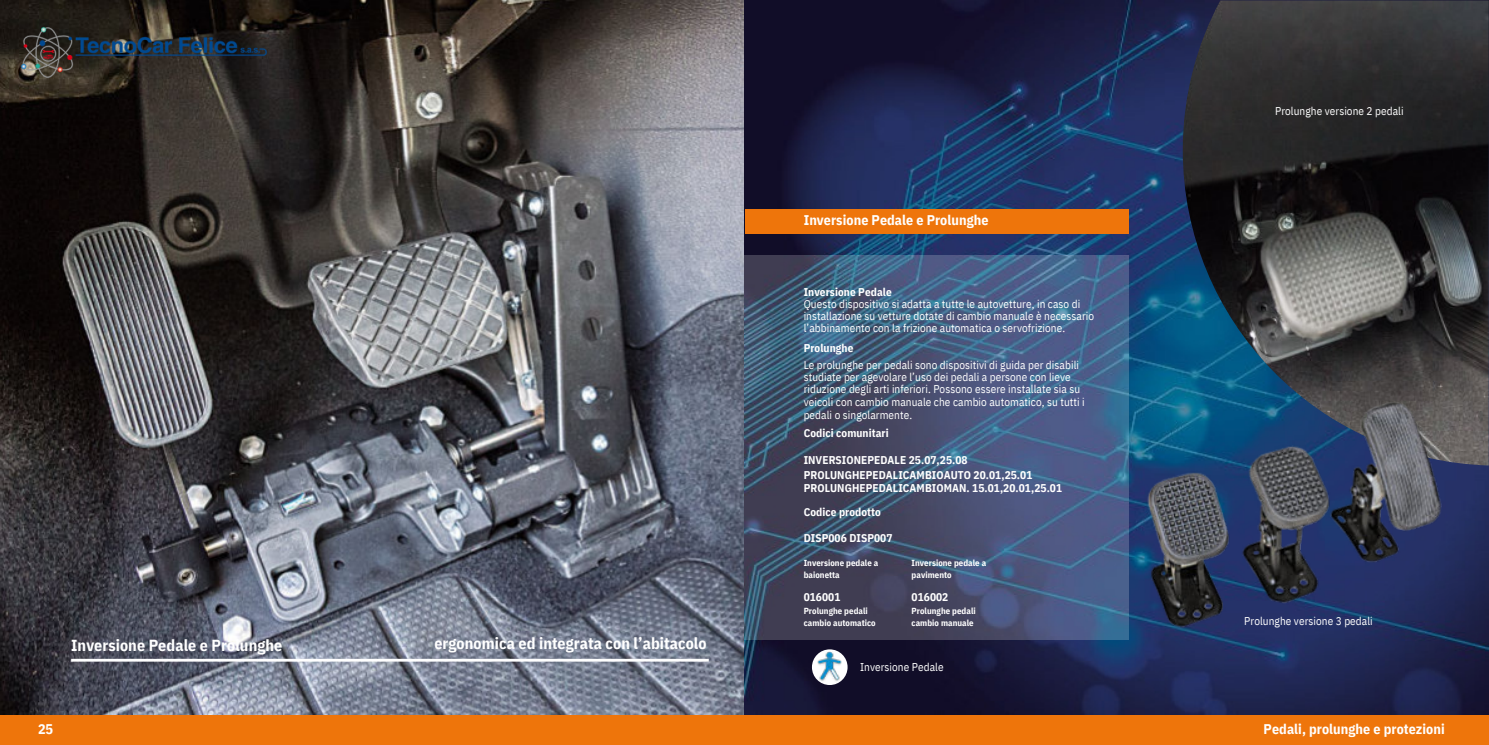
<style>
.page{position:relative;width:1489px;height:745px;background:#fff}
.page>*{position:absolute;margin:0;border:0;box-sizing:border-box;transform-origin:0 0}
.t1{font:700 16px "IBM Plex Sans Cond";letter-spacing:.005em;color:#fff}
.t2{font:700 14px "IBM Plex Sans Cond";letter-spacing:.005em;color:#fff}
.t3{font:11.25px/12.2px "IBM Plex Sans Cond";letter-spacing:.005em;color:#fff}
.t4{font:700 11.25px "IBM Plex Sans Cond";letter-spacing:.005em;color:#fff}
.t5{font:700 8.75px/12.2px "IBM Plex Sans Cond";letter-spacing:.005em;color:#fff}
</style>
<div class="page">
<img style="left:0;top:0;width:1488px;height:714px">
<hr style="left:71px;top:658px;width:638px;height:3px;background:#fff">
<div style="left:745px;top:209px;width:383px;height:24px;background:#ee750b"></div>
<img style="left:744px;top:255px;width:384px;height:384px">
<div style="left:812px;top:649px;width:35px;height:35px;background:#fff;border-radius:50%"></div>
<img style="left:816px;top:650px;width:27px;height:32px">
<img style="left:1183px;top:0;width:305px;height:364px">
<div style="left:0;top:714px;width:1488px;height:30px;background:#ee750b"></div>
<img style="left:1077px;top:364px;width:411px;height:288px">
<img style="left:18px;top:26px;width:250px;height:53px">
<p class="t1" style="left:71px;top:634px;width:213px">Inversione Pedale e Prolunghe</p>
<p class="t1" style="left:434px;top:633px;width:274px">ergonomica ed integrata con l’abitacolo</p>
<p class="t2" style="left:38px;top:719px;width:17px">25</p>
<p class="t2" style="left:804px;top:211px;width:186px">Inversione Pedale e Prolunghe</p>
<p class="t4" style="left:804px;top:284px;width:90px">Inversione Pedale</p>
<p class="t3" style="left:804px;top:297px;width:292px">Questo dispositivo si adatta a tutte le autovetture, in caso di installazione su vetture dotate di cambio manuale è necessario l’abbinamento con la frizione automatica o servofrizione.</p>
<p class="t4" style="left:804px;top:340px;width:51px">Prolunghe</p>
<p class="t3" style="left:804px;top:358px;width:277px">Le prolunghe per pedali sono dispositivi di guida per disabili</p>
<p class="t3" style="left:804px;top:371px;width:269px">studiate per agevolare l’uso dei pedali a persone con lieve</p>
<p class="t3" style="left:804px;top:383px;width:278px">riduzione degli arti inferiori. Possono essere installate sia su</p>
<p class="t3" style="left:804px;top:395px;width:283px">veicoli con cambio manuale che cambio automatico, su tutti i</p>
<p class="t3" style="left:804px;top:408px;width:110px">pedali o singolarmente.</p>
<p class="t4" style="left:804px;top:425px;width:87px">Codici comunitari</p>
<p class="t4" style="left:804px;top:452px;width:165px">INVERSIONEPEDALE 25.07,25.08</p>
<p class="t4" style="left:804px;top:467px;width:230px">PROLUNGHEPEDALICAMBIOAUTO 20.01,25.01</p>
<p class="t4" style="left:804px;top:480px;width:260px">PROLUNGHEPEDALICAMBIOMAN. 15.01,20.01,25.01</p>
<p class="t4" style="left:804px;top:504px;width:79px">Codice prodotto</p>
<p class="t4" style="left:804px;top:530px;width:90px">DISP006 DISP007</p>
<p class="t5" style="left:804px;top:556px;width:76px">Inversione pedale a baionetta</p>
<p class="t5" style="left:911px;top:556px;width:76px">Inversione pedale a pavimento</p>
<p class="t4" style="left:804px;top:589px;width:38px">016001</p>
<p class="t4" style="left:911px;top:589px;width:38px">016002</p>
<p class="t5" style="left:804px;top:604px;width:73px">Prolunghe pedali cambio automatico</p>
<p class="t5" style="left:911px;top:604px;width:66px">Prolunghe pedali cambio manuale</p>
<p class="t3" style="left:860px;top:660px;width:85px">Inversione Pedale</p>
<p class="t3" style="left:1275px;top:104px;width:130px">Prolunghe versione 2 pedali</p>
<p class="t3" style="left:1244px;top:614px;width:130px">Prolunghe versione 3 pedali</p>
<p class="t2" style="left:1263px;top:719px;width:183px">Pedali, prolunghe e protezioni</p>
</div>
